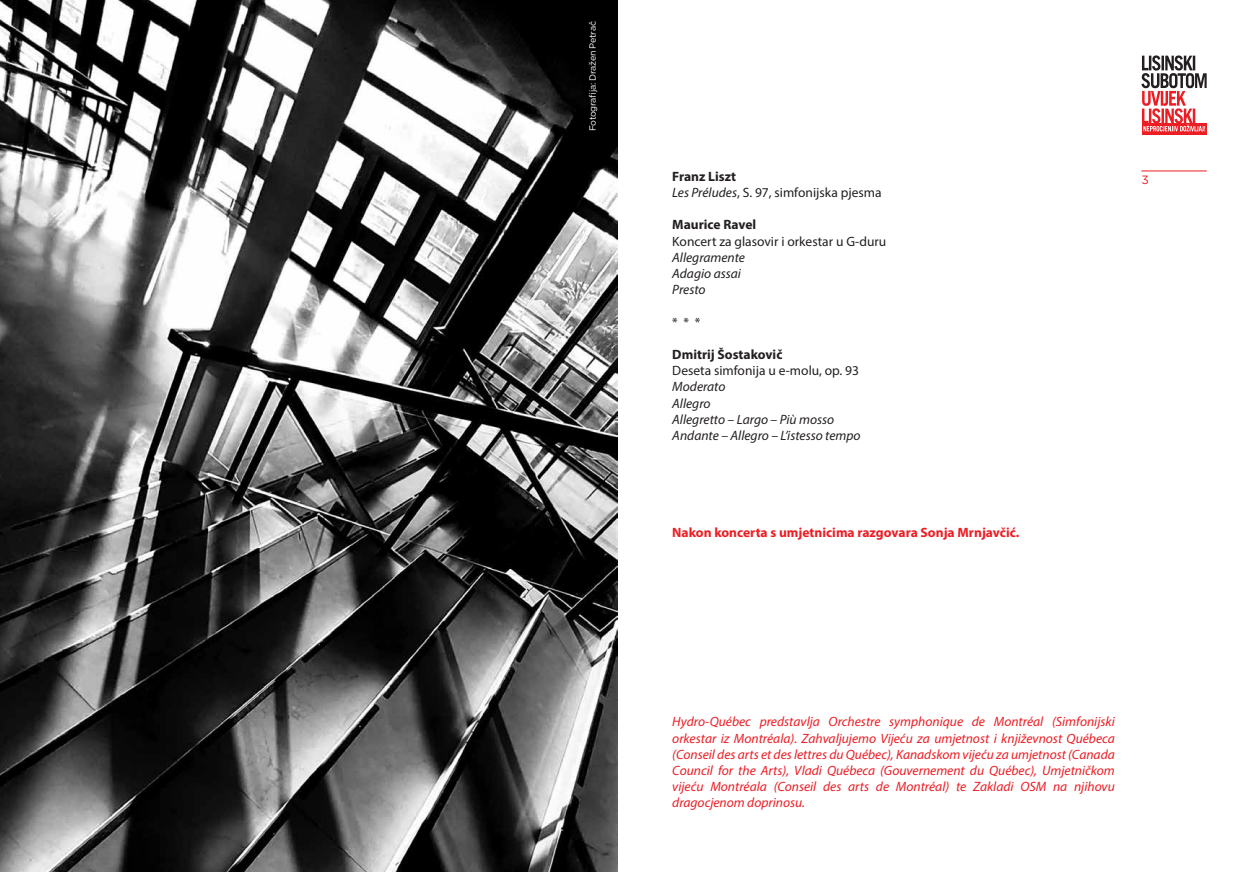
<style>
.page{position:relative;width:1234px;height:872px;background:#fff}
.page>*{position:absolute;margin:0;border:0;box-sizing:border-box;transform-origin:0 0}
.t1{font:italic 13.5px/16.2px "Myriad Pro";color:#ed1d24;text-align:justify}
.t2{font:italic 13.5px/16.2px "Myriad Pro";color:#231f20}
.t3{font:13.5px "Myriad Pro";color:#231f20}
.t4{font:700 13.5px "Myriad Pro";color:#ed1d24}
.t5{font:700 13.5px "Myriad Pro";color:#231f20}
.t6{font:12px "Gotham";color:#ed1d24}
.t7{font:9px "Gotham";letter-spacing:-.03em;color:#fff}
.s1{font-style:italic}
</style>
<div class="page">
<svg style="left:1142px;top:131px;width:64px;height:4px"></svg>
<svg style="left:1141px;top:55px;width:65px;height:76px"></svg>
<hr style="left:1141px;top:171px;width:65px;height:1px;background:#ed1d24">
<img style="left:0;top:0;width:617px;height:872px">
<p class="t7" style="left:586px;top:131px;width:112px;rotate:-90deg">Fotografija: Dražen Petrač</p>
<p class="t5" style="left:672px;top:167px;width:65px">Franz Liszt</p>
<p class="t6" style="left:1141px;top:172px;width:9px">3</p>
<p class="t3" style="left:672px;top:184px;width:211px"><span class="s1">Les Préludes</span>, S. 97, simfonijska pjesma</p>
<p class="t5" style="left:672px;top:216px;width:85px">Maurice Ravel</p>
<p class="t3" style="left:672px;top:233px;width:215px">Koncert za glasovir i orkestar u G-duru</p>
<p class="t2" style="left:672px;top:249px;width:74px">Allegramente<br>Adagio assai<br>Presto</p>
<p class="t3" style="left:672px;top:314px;width:30px">* * *</p>
<p class="t5" style="left:672px;top:345px;width:112px">Dmitrij Šostakovič</p>
<p class="t3" style="left:672px;top:362px;width:188px">Deseta simfonija u e-molu, op. 93</p>
<p class="t2" style="left:672px;top:378px;width:190px">Moderato<br>Allegro<br>Allegretto – Largo – Più mosso<br>Andante – Allegro – L’istesso tempo</p>
<p class="t4" style="left:672px;top:524px;width:348px">Nakon koncerta s umjetnicima razgovara Sonja Mrnjavčić.</p>
<p class="t1" style="left:672px;top:713px;width:444px">Hydro-Québec predstavlja Orchestre symphonique de Montréal (Simfonijski orkestar iz Montréala). Zahvaljujemo Vijeću za umjetnost i književnost Québeca (Conseil des arts et des lettres du Québec), Kanadskom vijeću za umjetnost (Canada Council for the Arts), Vladi Québeca (Gouvernement du Québec), Umjetničkom vijeću Montréala (Conseil des arts de Montréal) te Zakladi OSM na njihovu dragocjenom doprinosu.</p>
</div>
